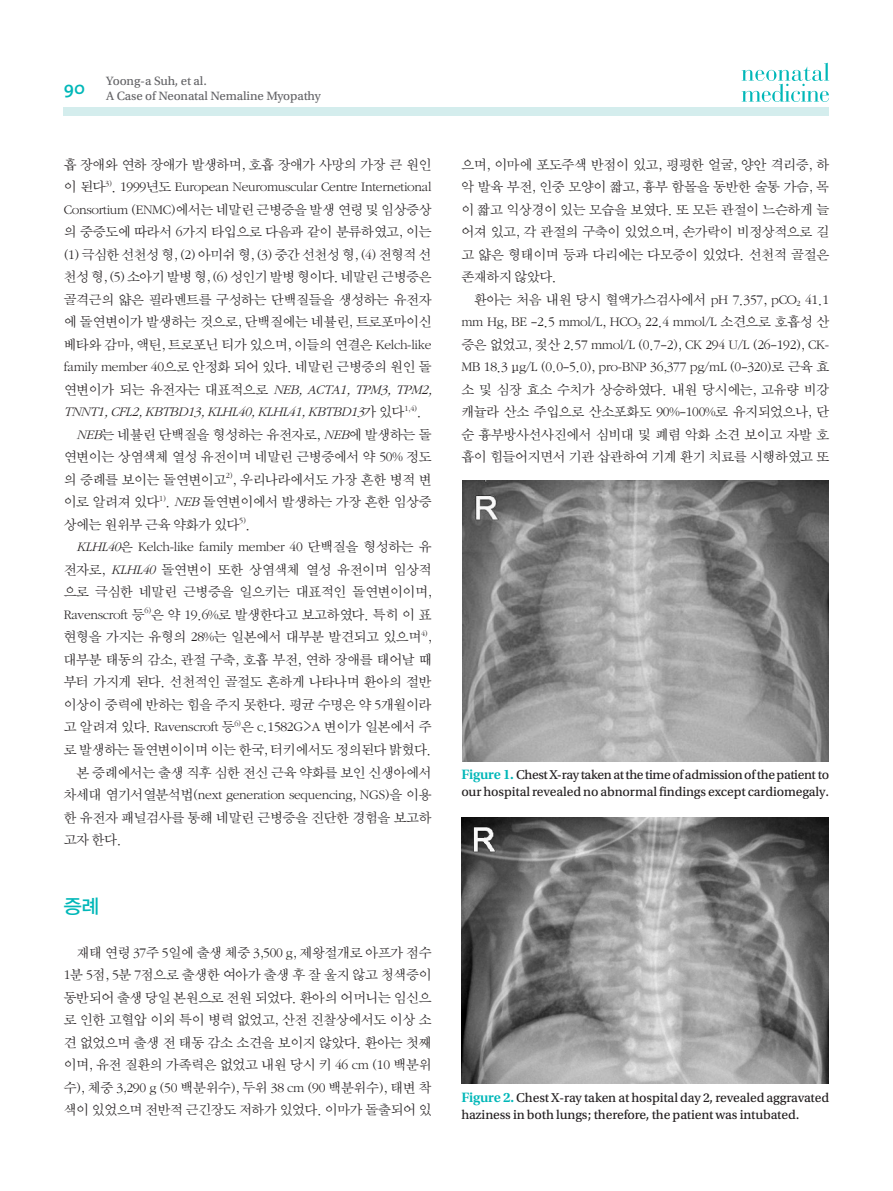
<style>
.page{position:relative;width:893px;height:1191px;background:#fff}
.page>*{position:absolute;margin:0;border:0;box-sizing:border-box;transform-origin:0 0}
.서론{font:19.5px "YDIYGO330";color:#00b7b8}
.t1{font:600 18px "The Mix";color:#00b7b8}
.바탕글{font:14.25px/22.5px "Sand Sm";letter-spacing:-.02em;color:#231f20;text-align:justify}
.Fig{font:13.5px/16.5px "Utopia Std Capt";letter-spacing:-.01em;color:#231f20}
.큰제목{font:12.75px "Utopia Std Capt";letter-spacing:-.01em;color:#636366}
.s1{font-style:italic}
.s2{font-family:"Batang"}
.s3{font-family:"Utopia Std"}
.s4{font-family:"Batang";font-size:12.9px}
.s5{font-family:"Utopia Std";font-weight:600;font-size:14.25px;color:#00b7b8}
</style>
<div class="page">
<div style="left:64px;top:107px;width:765px;height:9px;background:#d4eded"></div>
<svg style="left:742px;top:63px;width:87px;height:39px"></svg>
<img style="left:462px;top:480px;width:366px;height:281px">
<img style="left:462px;top:817px;width:366px;height:266px">
<p class="t1" style="left:64px;top:73px;width:23px">90</p>
<p class="큰제목" style="left:106px;top:74px;width:102px">Yoong-a Suh, et al.</p>
<p class="큰제목" style="left:106px;top:89px;width:216px">A Case of Neonatal Nemaline Myopathy</p>
<p class="바탕글" style="left:64px;top:154px;width:373px;text-align:left">흡 장애와 연하 장애가 발생하며, 호흡 장애가 사망의 가장 큰 원인 이 된다<sup>3)</sup>. 1999년도 European Neuromuscular Centre Internetional Consortium (ENMC)에서는 네말린 근병증을 발생 연령 및 임상증상 의 중증도에 따라서 6가지 타입으로 다음과 같이 분류하였고, 이는 (1) 극심한 선천성 형, (2) 아미쉬 형, (3) 중간 선천성 형, (4) 전형적 선 천성 형, (5) 소아기 발병 형, (6) 성인기 발병 형이다. 네말린 근병증은 골격근의 얇은 필라멘트를 구성하는 단백질들을 생성하는 유전자 에 돌연변이가 발생하는 것으로, 단백질에는 네뷸린, 트로포마이신 베타와 감마, 액틴, 트로포닌 티가 있으며, 이들의 연결은 Kelch-like family member 40으로 안정화 되어 있다. 네말린 근병증의 원인 돌 연 변 이 가 되 는 유 전 자 는 대 표 적 으 로 <span class="s1">NEB, ACTA1, TPM3, TPM2, TNNT1,CFL2,KBTBD13,KLHL40,KLHL41,KBTBD13</span>가 있 다 <sup>1</sup> <sup>,</sup> <sup>4</sup> <sup>)</sup> .</p>
<p class="바탕글" style="left:64px;top:424px;width:369px;text-indent:13px"><span class="s1">NEB</span>는 네뷸린 단백질을 형성하는 유전자로, <span class="s1">NEB</span>에 발생하는 돌 연변이는 상염색체 열성 유전이며 네말린 근병증에서 약 50% 정도 의 증례를 보이는 돌연변이고<sup>2)</sup>, 우리나라에서도 가장 흔한 병적 변 이로 알려져 있다<sup>1)</sup>. <span class="s1">NEB</span> 돌연변이에서 발생하는 가장 흔한 임상증 상에는 원위부 근육 약화가 있다<sup>5)</sup>.</p>
<p class="바탕글" style="left:64px;top:536px;width:369px;text-indent:13px"><span class="s1">KLHL40</span>은 Kelch-like family member 40 단백질을 형성하는 유 전자로, <span class="s1">KLHL40</span> 돌연변이 또한 상염색체 열성 유전이며 임상적 으로 극심한 네말린 근병증을 일으키는 대표적인 돌연변이이며, Ravenscroft 등<sup>6)</sup>은 약 19.6%로 발생한다고 보고하였다. 특히 이 표 현형을 가지는 유형의 28%는 일본에서 대부분 발견되고 있으며<sup>4)</sup>, 대부분 태동의 감소, 관절 구축, 호흡 부전, 연하 장애를 태어날 때 부터 가지게 된다. 선천적인 골절도 흔하게 나타나며 환아의 절반 이상이 중력에 반하는 힘을 주지 못한다. 평균 수명은 약 5개월이라 고 알려져 있다. Ravenscroft 등<sup>6)</sup>은 c.1582G<span class="s2">&gt;</span>A 변이가 일본에서 주 로 발생하는 돌연변이이며 이는 한국, 터키에서도 정의된다 밝혔다.</p>
<p class="바탕글" style="left:64px;top:761px;width:369px;text-indent:13px">본 증례에서는 출생 직후 심한 전신 근육 약화를 보인 신생아에서 차세대 염기서열분석법(next generation sequencing, NGS)을 이용 한 유전자 패널검사를 통해 네말린 근병증을 진단한 경험을 보고하 고자 한다.</p>
<p class="서론" style="left:64px;top:895px;width:37px">증례</p>
<p class="바탕글" style="left:64px;top:941px;width:369px;text-indent:13px">재태 연령 37주 5일에 출생 체중 3,500 g, 제왕절개로 아프가 점수 1분 5점, 5분 7점으로 출생한 여아가 출생 후 잘 울지 않고 청색증이 동반되어 출생 당일 본원으로 전원 되었다. 환아의 어머니는 임신으 로 인한 고혈압 이외 특이 병력 없었고, 산전 진찰상에서도 이상 소 견 없었으며 출생 전 태동 감소 소견을 보이지 않았다. 환아는 첫째 이며, 유전 질환의 가족력은 없었고 내원 당시 키 46 cm (10 백분위 수), 체중 3,290 g (50 백분위수), 두위 38 cm (90 백분위수), 태변 착 색이 있었으며 전반적 근긴장도 저하가 있었다. 이마가 돌출되어 있</p>
<p class="바탕글" style="left:461px;top:154px;width:369px">으며, 이마에 포도주색 반점이 있고, 평평한 얼굴, 양안 격리증, 하 악 발육 부전, 인중 모양이 짧고, 흉부 함몰을 동반한 술통 가슴, 목 이 짧고 익상경이 있는 모습을 보였다. 또 모든 관절이 느슨하게 늘 어져 있고, 각 관절의 구축이 있었으며, 손가락이 비정상적으로 길 고 얇은 형태이며 등과 다리에는 다모증이 있었다. 선천적 골절은 존재하지 않았다.</p>
<p class="바탕글" style="left:461px;top:289px;width:369px;text-indent:13px">환아는 처음 내원 당시 혈액가스검사에서 pH 7.357, pCO<sub>2</sub> 41.1 mm Hg, BE <span class="s3">–</span>2.5 mmol/L, HCO<sub>3</sub> 22.4 mmol/L 소견으로 호흡성 산 증은 없었고, 젖산 2.57 mmol/L (0.7<span class="s3">–</span>2), CK 294 U/L (26<span class="s3">–</span>192), CK-MB 18.3 <span class="s4">μ</span>g/L (0.0<span class="s3">–</span>5.0), pro-BNP 36,377 pg/mL (0<span class="s3">–</span>320)로 근육 효 소 및 심장 효소 수치가 상승하였다. 내원 당시에는, 고유량 비강 캐뉼라 산소 주입으로 산소포화도 90%<span class="s3">–</span>100%로 유지되었으나, 단 순 흉부방사선사진에서 심비대 및 폐렴 악화 소견 보이고 자발 호 흡이 힘들어지면서 기관 삽관하여 기계 환기 치료를 시행하였고 또</p>
<p class="Fig" style="left:461px;top:767px;width:369px"><span class="s5">Figure 1.</span> Chest X-ray taken at the time of admission of the patient to our hospital revealed no abnormal findings except cardiomegaly.</p>
<p class="Fig" style="left:461px;top:1089px;width:369px"><span class="s5">Figure 2.</span> Chest X-ray taken at hospital day 2, revealed aggravated haziness in both lungs; therefore, the patient was intubated.</p>
</div>
